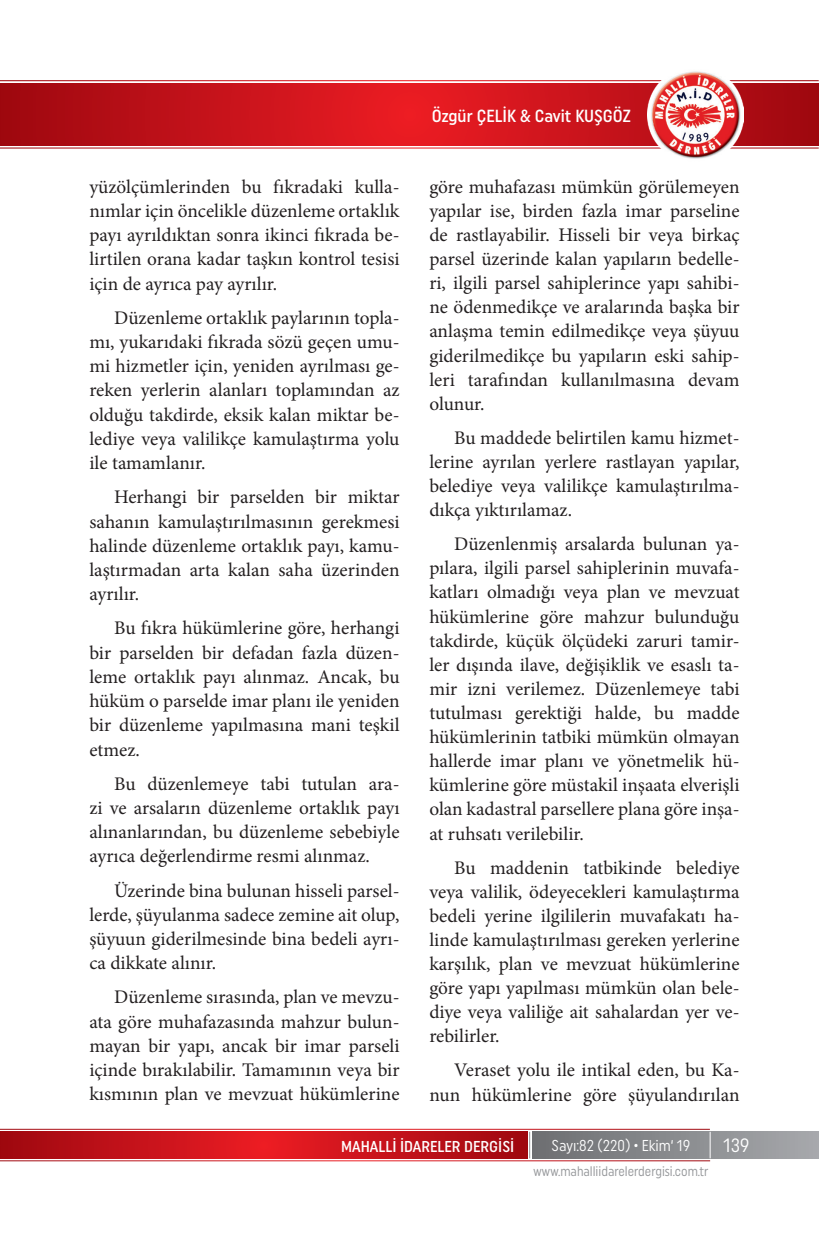
<style>
.page{position:relative;width:819px;height:1241px;background:#fff}
.page>*{position:absolute;margin:0;border:0;box-sizing:border-box;transform-origin:0 0}
.t1{font:19.25px/24.2px "Minion Pro";color:#231f20;text-align:justify}
.t2{font:19.25px "Uniform Condensed";color:#fff}
.t3{font:500 17.5px "Uniform Condensed";color:#fff}
.t4{font:500 15.75px "Uniform Condensed";color:#fff}
.t5{font:15.75px "Uniform Condensed";color:#fff;scale:.95 1}
.t6{font:13.83px "Uniform Condensed";color:#939598;scale:.92 1}
</style>
<div class="page">
<svg style="left:0;top:83px;width:819px;height:62px;background:#c6121a"></svg>
<img style="left:647px;top:71px;width:96px;height:88px">
<div style="left:532px;top:1131px;width:287px;height:27px;background:linear-gradient(to right,#6d6f71,#a8a9ad)"></div>
<svg style="left:0;top:1131px;width:527px;height:27px;background:#c41219"></svg>
<svg style="left:529px;top:1131px;width:1px;height:27px"></svg>
<svg style="left:709px;top:1131px;width:1px;height:27px"></svg>
<p class="t1" style="left:89px;top:174px;width:312px">yüzölçümlerinden bu fıkradaki kulla&shy;nımlar için öncelikle düzenleme ortaklık payı ayrıldıktan sonra ikinci fıkrada be&shy;lirtilen orana kadar taşkın kontrol tesisi için de ayrıca pay ayrılır.</p>
<p class="t1" style="left:89px;top:305px;width:312px;text-indent:25px">Düzenleme ortaklık paylarının topla&shy;mı, yukarıdaki fıkrada sözü geçen umu&shy;mi hizmetler için, yeniden ayrılması ge&shy;reken yerlerin alanları toplamından az olduğu takdirde, eksik kalan miktar be&shy;lediye veya valilikçe kamulaştırma yolu ile tamamlanır.</p>
<p class="t1" style="left:89px;top:485px;width:312px;text-indent:25px">Herhangi bir parselden bir miktar sahanın kamulaştırılmasının gerekmesi halinde düzenleme ortaklık payı, kamu&shy;laştırmadan arta kalan saha üzerinden ayrılır.</p>
<p class="t1" style="left:89px;top:616px;width:312px;text-indent:25px">Bu fıkra hükümlerine göre, herhangi bir parselden bir defadan fazla düzen&shy;leme ortaklık payı alınmaz. Ancak, bu hüküm o parselde imar planı ile yeniden bir düzenleme yapılmasına mani teşkil etmez.</p>
<p class="t1" style="left:89px;top:771px;width:312px;text-indent:25px">Bu düzenlemeye tabi tutulan ara&shy;zi ve arsaların düzenleme ortaklık payı alınanlarından, bu düzenleme sebebiyle ayrıca değerlendirme resmi alınmaz.</p>
<p class="t1" style="left:89px;top:878px;width:312px;text-indent:25px">Üzerinde bina bulunan hisseli parsel&shy;lerde, şüyulanma sadece zemine ait olup, şüyuun giderilmesinde bina bedeli ayrı&shy;ca dikkate alınır.</p>
<p class="t1" style="left:89px;top:985px;width:312px;text-indent:25px">Düzenleme sırasında, plan ve mevzu&shy;ata göre muhafazasında mahzur bulun&shy;mayan bir yapı, ancak bir imar parseli içinde bırakılabilir. Tamamının veya bir kısmının plan ve mevzuat hükümlerine</p>
<p class="t3" style="left:432px;top:106px;width:201px">Özgür ÇELİK &amp; Cavit KUŞGÖZ</p>
<p class="t1" style="left:429px;top:174px;width:312px">göre muhafazası mümkün görülemeyen yapılar ise, birden fazla imar parseline de rastlayabilir. Hisseli bir veya birkaç parsel üzerinde kalan yapıların bedelle&shy;ri, ilgili parsel sahiplerince yapı sahibi&shy;ne ödenmedikçe ve aralarında başka bir anlaşma temin edilmedikçe veya şüyuu giderilmedikçe bu yapıların eski sahip&shy;leri tarafından kullanılmasına devam olunur.</p>
<p class="t1" style="left:429px;top:425px;width:312px;text-indent:25px">Bu maddede belirtilen kamu hizmet&shy;lerine ayrılan yerlere rastlayan yapılar, belediye veya valilikçe kamulaştırılma&shy;dıkça yıktırılamaz.</p>
<p class="t1" style="left:429px;top:532px;width:312px;text-indent:25px">Düzenlenmiş arsalarda bulunan ya&shy;pılara, ilgili parsel sahiplerinin muvafa&shy;katları olmadığı veya plan ve mevzuat hükümlerine göre mahzur bulunduğu takdirde, küçük ölçüdeki zaruri tamir&shy;ler dışında ilave, değişiklik ve esaslı ta&shy;mir izni verilemez. Düzenlemeye tabi tutulması gerektiği halde, bu madde hükümlerinin tatbiki mümkün olmayan hallerde imar planı ve yönetmelik hü&shy;kümlerine göre müstakil inşaata elverişli olan kadastral parsellere plana göre inşa&shy;at ruhsatı verilebilir.</p>
<p class="t1" style="left:429px;top:855px;width:312px;text-indent:25px">Bu maddenin tatbikinde belediye veya valilik, ödeyecekleri kamulaştırma bedeli yerine ilgililerin muvafakatı ha&shy;linde kamulaştırılması gereken yerlerine karşılık, plan ve mevzuat hükümlerine göre yapı yapılması mümkün olan bele&shy;diye veya valiliğe ait sahalardan yer ve&shy;rebilirler.</p>
<p class="t1" style="left:429px;top:1058px;width:312px;text-align:right">Veraset yolu ile intikal eden, bu Ka&shy;nun hükümlerine göre şüyulandırılan</p>
<p class="t4" style="left:341px;top:1136px;width:175px">MAHALLİ İDARELER DERGİSİ</p>
<p class="t5" style="left:551px;top:1136px;width:147px">Sayı:82 (220) • Ekim‘ 19</p>
<p class="t2" style="left:723px;top:1133px;width:28px">139</p>
<p class="t6" style="left:533px;top:1162px;width:192px">www.mahalliidarelerdergisi.com.tr</p>
</div>
